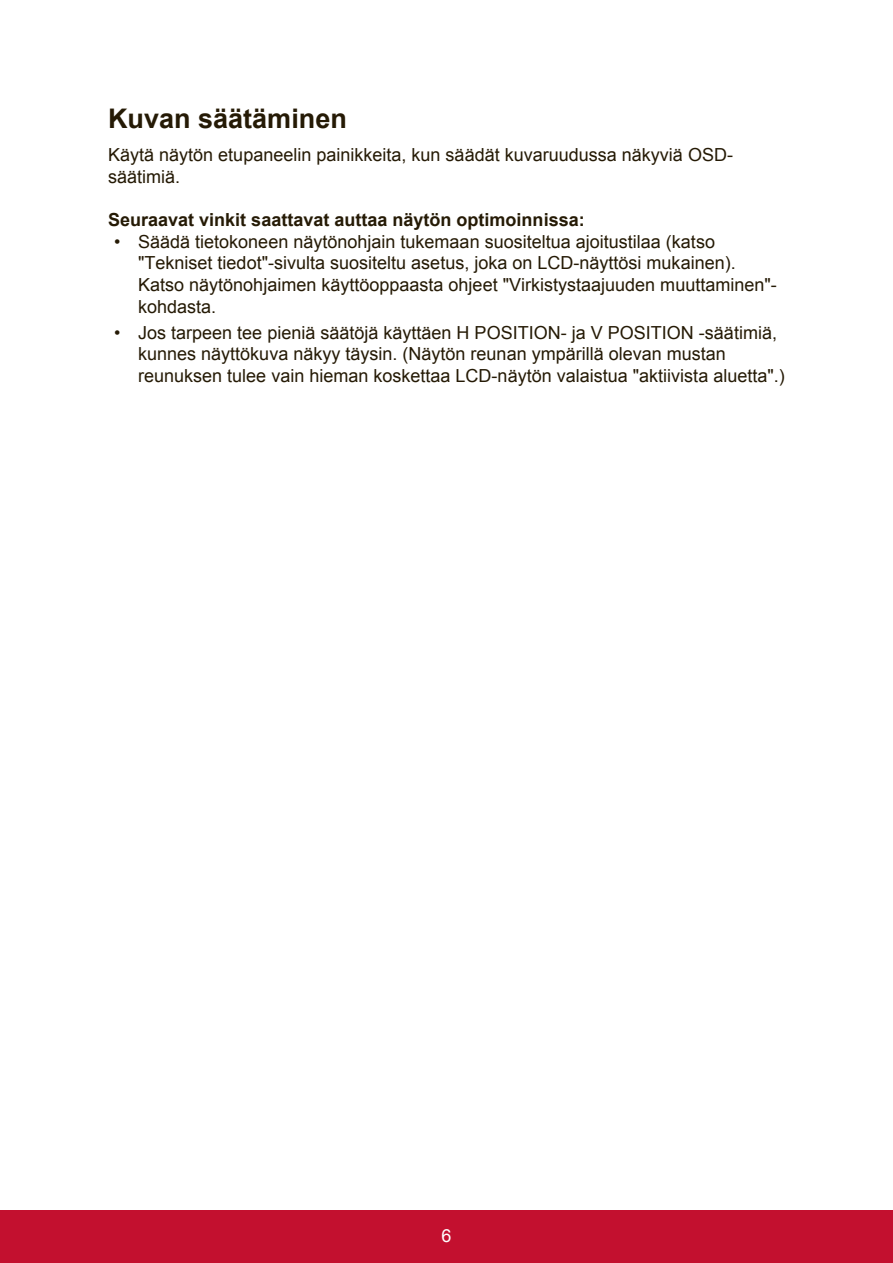
<style>
.page{position:relative;width:893px;height:1263px;background:#fff}
.page>*{position:absolute;margin:0;border:0;box-sizing:border-box;transform-origin:0 0}
.t1{font:700 27px "Arial";color:#251a05}
.t2{font:18px/21.6px "Arial";color:#251a05}
.t3{font:700 18px "Arial";color:#251a05}
.t4{font:18px "Arial";color:#fff}
</style>
<div class="page">
<div style="left:0;top:1210px;width:892px;height:53px;background:#c3102f"></div>
<h1 class="t1" style="left:108px;top:100px;width:240px">Kuvan säätäminen</h1>
<p class="t2" style="left:108px;top:144px;width:626px">Käytä näytön etupaneelin painikkeita, kun säädät kuvaruudussa näkyviä OSD&shy;säätimiä.</p>
<p class="t3" style="left:108px;top:208px;width:478px">Seuraavat vinkit saattavat auttaa näytön optimoinnissa:</p>
<p class="t2" style="left:138px;top:231px;width:640px;text-indent:-24px">• Säädä tietokoneen näytönohjain tukemaan suositeltua ajoitustilaa (katso "Tekniset tiedot"-sivulta suositeltu asetus, joka on LCD-näyttösi mukainen).<br>Katso näytönohjaimen käyttöoppaasta ohjeet "Virkistystaajuuden muuttaminen"- kohdasta.</p>
<p class="t2" style="left:138px;top:322px;width:648px;text-indent:-24px">• Jos tarpeen tee pieniä säätöjä käyttäen H POSITION- ja V POSITION -säätimiä, kunnes näyttökuva näkyy täysin. (Näytön reunan ympärillä olevan mustan reunuksen tulee vain hieman koskettaa LCD-näytön valaistua "aktiivista aluetta".)</p>
<p class="t4" style="left:441px;top:1223px;width:12px">6</p>
</div>
